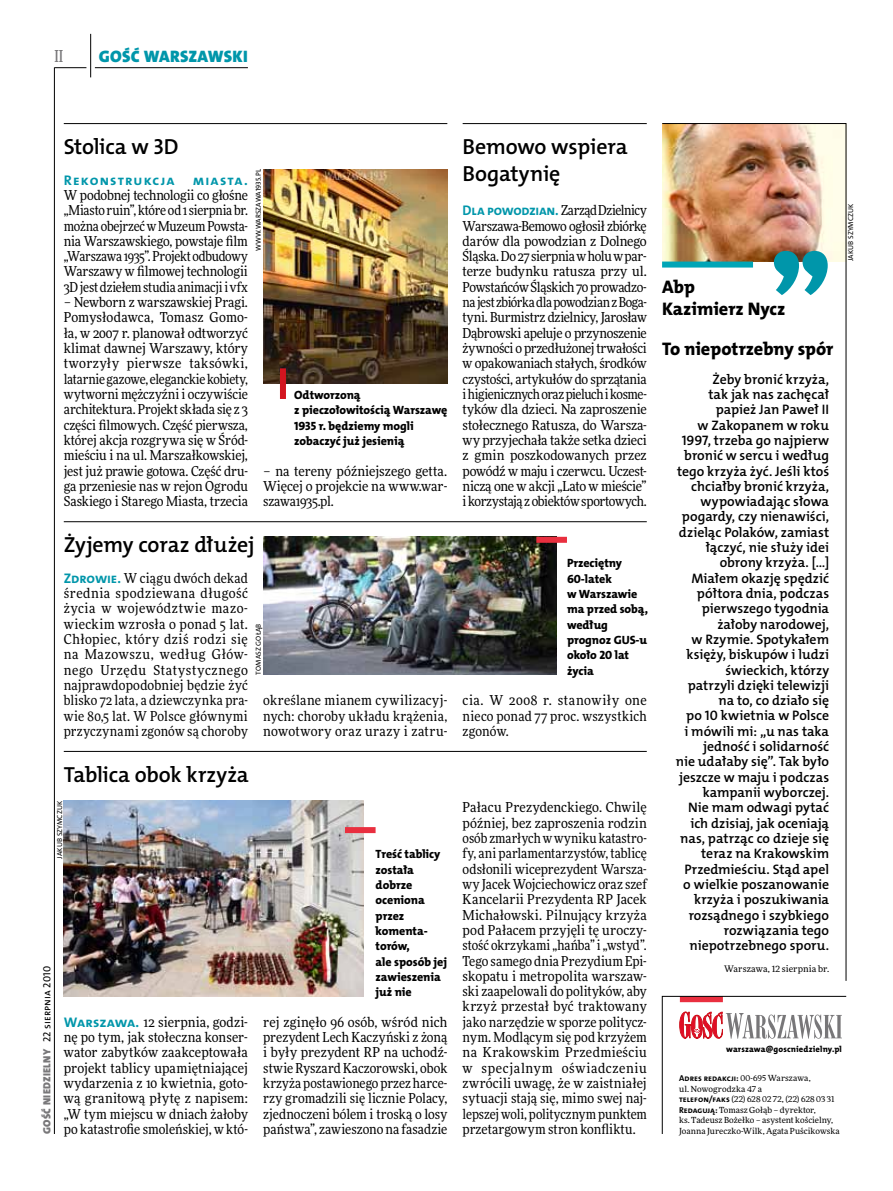
<style>
.page{position:relative;width:893px;height:1191px;background:#fff}
.page>*{position:absolute;margin:0;border:0;box-sizing:border-box;transform-origin:0 0}
.t1{font:21.9px/26.7px "The Mix HP6 Se Bld";letter-spacing:-.01em;color:#000}
.t2{font:18.3px/21.6px "The Mix HP8 Ex Bld";color:#000}
.t3{font:16.65px "The Mix HP9 Blk";letter-spacing:.02em;color:#0096aa}
.t4{font:500 16.5px "Freeday Narrow";color:#787779;scale:.9 1}
.t5{font:13.95px "The Mix HP7 Bld";letter-spacing:.075em;color:#0096aa}
.t6{font:13.8px/15.3px "The Mix HP6 Se Bld";letter-spacing:-.005em;color:#000;text-align:right}
.t7{font:13.65px/15.3px "Freeday Narrow News";letter-spacing:.005em;color:#000;text-align:justify}
.t8{font:12px/15.3px "The Mix HP8 Ex Bld";letter-spacing:-.005em;color:#000}
.t9{font:10.5px "The Mix HP9 Blk";letter-spacing:.025em;color:#787779}
.t10{font:9px "Freeday News";letter-spacing:.01em;color:#000}
.t11{font:8.55px "The Mix HP8 Ex Bld";letter-spacing:.015em;color:#000}
.t12{font:8.4px/10.5px "Freeday News";letter-spacing:.005em;color:#000}
.t13{font:7.2px "The Mix HP5 Plain";letter-spacing:.005em;color:#000}
.s1{font-family:"The Mix HP7 Bld";font-size:13.95px;color:#0096aa}
.s2{font-family:"The Mix HP5 Plain";color:#000}
.s3{font-family:"The Mix HP7 Bld";font-size:8.55px}
</style>
<div class="page">
<hr style="left:54px;top:67px;width:1px;height:1067px;background:#000">
<hr style="left:90px;top:34px;width:1px;height:43px;background:#000">
<hr style="left:54px;top:67px;width:32px;height:1px;background:#000">
<hr style="left:95px;top:67px;width:153px;height:1px;background:#000">
<svg style="left:662px;top:123px;width:184px;height:858px"></svg>
<div style="left:662px;top:261px;width:91px;height:6px;background:#00a5b6"></div>
<svg style="left:774px;top:251px;width:54px;height:44px"></svg>
<svg style="left:662px;top:996px;width:185px;height:138px"></svg>
<hr style="left:463px;top:123px;width:184px;height:1px;background:#000">
<hr style="left:64px;top:521px;width:583px;height:1px;background:#000">
<hr style="left:64px;top:123px;width:383px;height:1px;background:#000">
<hr style="left:64px;top:751px;width:583px;height:1px;background:#000">
<img style="left:263px;top:169px;width:184px;height:215px">
<div style="left:280px;top:368px;width:6px;height:31px;background:#d3151f"></div>
<img style="left:263px;top:537px;width:293px;height:137px">
<img style="left:64px;top:800px;width:300px;height:196px">
<div style="left:536px;top:537px;width:31px;height:6px;background:#e92f3f"></div>
<div style="left:345px;top:827px;width:31px;height:6px;background:#e92f3f"></div>
<p class="t4" style="left:54px;top:46px;width:11px">II</p>
<p class="t3" style="left:99px;top:46px;width:150px">GOŚĆ WARSZAWSKI</p>
<h1 class="t1" style="left:64px;top:133px;width:116px">Stolica w 3D</h1>
<p class="t5" style="left:64px;top:171px;width:112px">Rekonstrukcja</p>
<p class="t5" style="left:193px;top:171px;width:57px">miasta.</p>
<p class="t7" style="left:64px;top:187px;width:186px">W podobnej technologii co głośne „Miasto ruin”, które od 1 sierpnia br. można obejrzeć w Muzeum Powsta&shy;nia Warszawskiego, powstaje film „Warszawa 1935”. Projekt odbudowy Warszawy w filmowej technologii 3D jest dziełem studia animacji i vfx</p>
<p class="t7" style="left:64px;top:294px;width:186px">– Newborn z warszawskiej Pragi.<br>Pomysłodawca, Tomasz Gomo&shy;ła, w 2007 r. planował odtworzyć klimat dawnej Warszawy, który tworzyły pierwsze taksówki, latarnie gazowe, eleganckie kobiety, wytworni mężczyźni i oczywiście architektura. Projekt składa się z 3 części filmowych. Część pierwsza, której akcja rozgrywa się w Śród&shy;mieściu i na ul. Marszałkowskiej, jest już prawie gotowa. Część dru&shy;ga przeniesie nas w rejon Ogrodu Saskiego i Starego Miasta, trzecia</p>
<p class="t13" style="left:254px;top:251px;width:83px;rotate:-90deg">www.warszawa1935.pl</p>
<p class="t8" style="left:294px;top:387px;width:155px">Odtworzoną<br>z pieczołowitością Warszawę<br>1935 r. będziemy mogli zobaczyć już jesienią</p>
<p class="t7" style="left:263px;top:463px;width:186px">– na tereny późniejszego getta.<br>Więcej o projekcie na www.war&shy;szawa1935.pl.</p>
<h1 class="t1" style="left:463px;top:133px;width:166px">Bemowo wspiera<br>Bogatynię</h1>
<p class="t7" style="left:463px;top:202px;width:186px"><span class="s1">Dla powodzian.</span> Zarząd Dzielnicy Warszawa-Bemowo ogłosił zbiórkę darów dla powodzian z Dolnego Śląska. Do 27 sierpnia w holu w par&shy;terze budynku ratusza przy ul.<br>Powstańców Śląskich 70 prowadzo&shy;na jest zbiórka dla powodzian z Boga&shy;tyni. Burmistrz dzielnicy, Jarosław Dąbrowski apeluje o przynoszenie żywności o przedłużonej trwałości w opakowaniach stałych, środków czystości, artykułów do sprzątania i higienicznych oraz pieluch i kosme&shy;tyków dla dzieci. Na zaproszenie stołecznego Ratusza, do Warsza&shy;wy przyjechała także setka dzieci z gmin poszkodowanych przez powódź w maju i czerwcu. Uczest&shy;niczą one w akcji „Lato w mieście” i korzystają z obiektów sportowych.</p>
<h1 class="t1" style="left:64px;top:531px;width:192px">Żyjemy coraz dłużej</h1>
<p class="t8" style="left:567px;top:556px;width:83px">Przeciętny<br>60-latek<br>w Warszawie ma przed sobą, według prognoz GUS-u około 20 lat życia</p>
<p class="t7" style="left:64px;top:570px;width:186px"><span class="s1">Zdrowie.</span> W ciągu dwóch dekad średnia spodziewana długość życia w województwie mazo&shy;wieckim wzrosła o ponad 5 lat.<br>Chłopiec, który dziś rodzi się na Mazowszu, według Głów&shy;nego Urzędu Statystycznego najprawdopodobniej będzie żyć blisko 72 lata, a dziewczynka pra&shy;wie 80,5 lat. W Polsce głównymi przyczynami zgonów są choroby</p>
<p class="t13" style="left:254px;top:674px;width:53px;rotate:-90deg">Tomasz Gołąb</p>
<p class="t7" style="left:263px;top:692px;width:186px">określane mianem cywilizacyj&shy;nych: choroby układu krążenia, nowotwory oraz urazy i zatru-</p>
<p class="t7" style="left:463px;top:692px;width:186px">cia. W 2008 r. stanowiły one nieco ponad 77 proc. wszystkich zgonów.</p>
<h1 class="t1" style="left:64px;top:761px;width:187px">Tablica obok krzyża</h1>
<p class="t13" style="left:55px;top:858px;width:59px;rotate:-90deg">Jakub Szymczuk</p>
<p class="t8" style="left:376px;top:846px;width:73px">Treść tablicy została dobrze oceniona przez komenta&shy;torów,<br>ale sposób jej zawieszenia już nie</p>
<p class="t9" style="left:40px;top:1134px;width:170px;rotate:-90deg">GOŚĆ NIEDZIELNY <span class="s2">22 sierpnia 2010</span></p>
<p class="t7" style="left:64px;top:1014px;width:186px"><span class="s1">Warszawa.</span> 12 sierpnia, godzi&shy;nę po tym, jak stołeczna konser&shy;wator zabytków zaakceptowała projekt tablicy upamiętniającej wydarzenia z 10 kwietnia, goto&shy;wą granitową płytę z napisem: „W tym miejscu w dniach żałoby po katastrofie smoleńskiej, w któ-</p>
<p class="t7" style="left:263px;top:1014px;width:186px">rej zginęło 96 osób, wśród nich prezydent Lech Kaczyński z żoną i były prezydent RP na uchodź&shy;stwie Ryszard Kaczorowski, obok krzyża postawionego przez harce&shy;rzy gromadzili się licznie Polacy, zjednoczeni bólem i troską o losy państwa”, zawieszono na fasadzie</p>
<p class="t7" style="left:463px;top:799px;width:186px">Pałacu Prezydenckiego. Chwilę później, bez zaproszenia rodzin osób zmarłych w wyniku katastro&shy;fy, ani parlamentarzystów, tablicę odsłonili wiceprezydent Warsza&shy;wy Jacek Wojciechowicz oraz szef Kancelarii Prezydenta RP Jacek Michałowski. Pilnujący krzyża pod Pałacem przyjęli tę uroczy&shy;stość okrzykami „hańba” i „wstyd”.<br>Tego samego dnia Prezydium Epi&shy;skopatu i metropolita warszaw&shy;ski zaapelowali do polityków, aby krzyż przestał być traktowany jako narzędzie w sporze politycz&shy;nym. Modlącym się pod krzyżem na Krakowskim Przedmieściu w specjalnym oświadczeniu zwrócili uwagę, że w zaistniałej sytuacji stają się, mimo swej naj&shy;lepszej woli, politycznym punktem przetargowym stron konfliktu.</p>
<h2 class="t2" style="left:662px;top:276px;width:125px">Abp<br>Kazimierz Nycz</h2>
<h2 class="t2" style="left:662px;top:338px;width:173px">To niepotrzebny spór</h2>
<p class="t6" style="left:676px;top:371px;width:155px">Żeby bronić krzyża,<br>tak jak nas zachęcał papież Jan Paweł II<br>w Zakopanem w roku<br>1997, trzeba go najpierw bronić w sercu i według tego krzyża żyć. Jeśli ktoś chciałby bronić krzyża, wypowiadając słowa pogardy, czy nienawiści, dzieląc Polaków, zamiast łączyć, nie służy idei obrony krzyża. […]<br>Miałem okazję spędzić półtora dnia, podczas pierwszego tygodnia żałoby narodowej,<br>w Rzymie. Spotykałem księży, biskupów i ludzi świeckich, którzy patrzyli dzięki telewizji na to, co działo się<br>po 10 kwietnia w Polsce<br>i mówili mi: „u nas taka jedność i solidarność<br>nie udałaby się”. Tak było jeszcze w maju i podczas kampanii wyborczej.<br>Nie mam odwagi pytać ich dzisiaj, jak oceniają nas, patrząc co dzieje się teraz na Krakowskim<br>Przedmieściu. Stąd apel o wielkie poszanowanie krzyża i poszukiwania rozsądnego i szybkiego rozwiązania tego niepotrzebnego sporu.</p>
<p class="t10" style="left:724px;top:963px;width:107px">Warszawa, 12 sierpnia br.</p>
<p class="t13" style="left:846px;top:261px;width:59px;rotate:-90deg">jakub szymczuk</p>
<p class="t11" style="left:726px;top:1044px;width:117px">warszawa@goscniedzielny.pl</p>
<p class="t12" style="left:679px;top:1073px;width:162px"><span class="s3">Adres redakcji:</span> 00-695 Warszawa,<br>ul. Nowogrodzka 47 a<br><span class="s3">telefon/faks</span> (22) 628 02 72, (22) 628 03 31<br><span class="s3">Redagują:</span> Tomasz Gołąb – dyrektor,<br>ks. Tadeusz Bożełko – asystent kościelny, Joanna Jureczko-Wilk, Agata Puścikowska</p>
</div>
